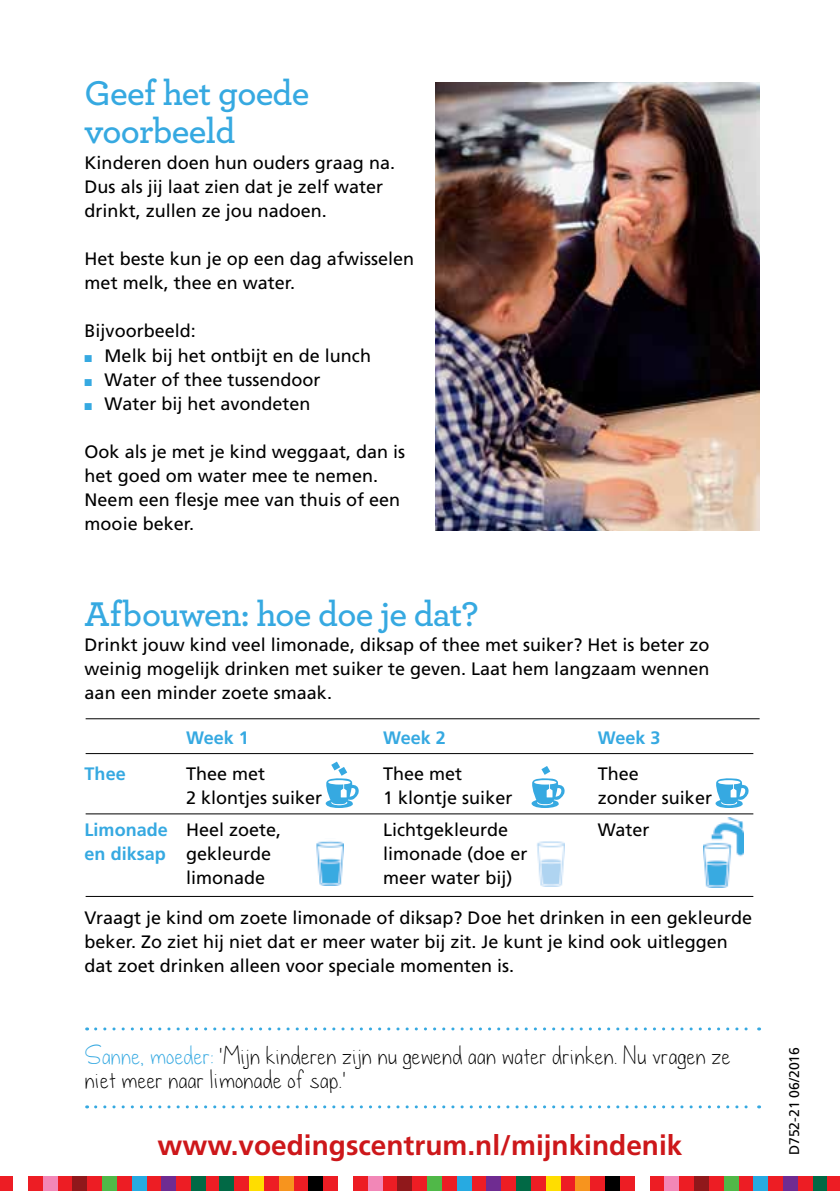
<style>
.page{position:relative;width:840px;height:1191px;background:#fff}
.page>*{position:absolute;margin:0;border:0;box-sizing:border-box;transform-origin:0 0}
.t1{font:600 36px/38px "Archer";letter-spacing:-.02em;color:#36a9e1}
.t2{font:700 28px "Frutiger";color:#cd171a}
.t3{font:24px/24px "dandelioninthespring";letter-spacing:.05em;color:#000}
.t4{font:18px/24px "Frutiger";color:#000}
.t5{font:700 18px/24px "Frutiger";color:#36a9e1}
.t6{font:14px "Frutiger";color:#000}
.s1{color:#36a9e1}
</style>
<div class="page">
<svg style="left:218px;top:1176px;width:1px;height:15px"></svg>
<div style="left:219px;top:1176px;width:15px;height:15px;background:#016945"></div>
<div style="left:234px;top:1176px;width:15px;height:15px;background:#ed1d24"></div>
<div style="left:249px;top:1176px;width:15px;height:15px;background:#fd0"></div>
<div style="left:264px;top:1176px;width:15px;height:15px;background:#ed1d24"></div>
<div style="left:293px;top:1176px;width:15px;height:15px;background:#ed1d24"></div>
<div style="left:308px;top:1176px;width:15px;height:15px;background:#000"></div>
<div style="left:323px;top:1176px;width:15px;height:15px;background:#ed1d24"></div>
<div style="left:353px;top:1176px;width:14px;height:15px;background:#ed1d24"></div>
<div style="left:367px;top:1176px;width:15px;height:15px;background:#f287b7"></div>
<div style="left:382px;top:1176px;width:15px;height:15px;background:#ed1d24"></div>
<div style="left:397px;top:1176px;width:15px;height:15px;background:#90181b"></div>
<div style="left:412px;top:1176px;width:15px;height:15px;background:#ed1d24"></div>
<div style="left:427px;top:1176px;width:15px;height:15px;background:#50b848"></div>
<div style="left:442px;top:1176px;width:14px;height:15px;background:#ed1d24"></div>
<div style="left:456px;top:1176px;width:15px;height:15px;background:#27aae1"></div>
<div style="left:471px;top:1176px;width:15px;height:15px;background:#ed1d24"></div>
<div style="left:486px;top:1176px;width:15px;height:15px;background:#6f2c91"></div>
<div style="left:501px;top:1176px;width:15px;height:15px;background:#ed1d24"></div>
<div style="left:516px;top:1176px;width:14px;height:15px;background:#016945"></div>
<div style="left:530px;top:1176px;width:15px;height:15px;background:#ed1d24"></div>
<div style="left:545px;top:1176px;width:15px;height:15px;background:#fd0"></div>
<div style="left:560px;top:1176px;width:15px;height:15px;background:#ed1d24"></div>
<div style="left:575px;top:1176px;width:15px;height:15px;background:#f7941e"></div>
<div style="left:279px;top:1176px;width:14px;height:15px;background:#f7941e"></div>
<div style="left:590px;top:1176px;width:15px;height:15px;background:#ed1d24"></div>
<div style="left:605px;top:1176px;width:14px;height:15px;background:#000"></div>
<div style="left:619px;top:1176px;width:15px;height:15px;background:#ed1d24"></div>
<div style="left:649px;top:1176px;width:15px;height:15px;background:#ed1d24"></div>
<div style="left:664px;top:1176px;width:15px;height:15px;background:#f287b7"></div>
<div style="left:679px;top:1176px;width:14px;height:15px;background:#ed1d24"></div>
<div style="left:693px;top:1176px;width:15px;height:15px;background:#90181b"></div>
<div style="left:708px;top:1176px;width:15px;height:15px;background:#ed1d24"></div>
<div style="left:723px;top:1176px;width:15px;height:15px;background:#50b848"></div>
<div style="left:738px;top:1176px;width:15px;height:15px;background:#ed1d24"></div>
<div style="left:753px;top:1176px;width:15px;height:15px;background:#27aae1"></div>
<div style="left:768px;top:1176px;width:14px;height:15px;background:#ed1d24"></div>
<div style="left:782px;top:1176px;width:15px;height:15px;background:#6f2c91"></div>
<div style="left:797px;top:1176px;width:15px;height:15px;background:#ed1d24"></div>
<div style="left:812px;top:1176px;width:15px;height:15px;background:#016945"></div>
<div style="left:827px;top:1176px;width:12px;height:15px;background:#ed1d24"></div>
<div style="left:0;top:1176px;width:13px;height:15px;background:#ed1d24"></div>
<div style="left:28px;top:1176px;width:15px;height:15px;background:#ed1d24"></div>
<div style="left:43px;top:1176px;width:15px;height:15px;background:#f287b7"></div>
<div style="left:58px;top:1176px;width:14px;height:15px;background:#ed1d24"></div>
<div style="left:72px;top:1176px;width:15px;height:15px;background:#90181b"></div>
<div style="left:87px;top:1176px;width:15px;height:15px;background:#ed1d24"></div>
<div style="left:102px;top:1176px;width:15px;height:15px;background:#50b848"></div>
<div style="left:117px;top:1176px;width:15px;height:15px;background:#ed1d24"></div>
<div style="left:132px;top:1176px;width:14px;height:15px;background:#27aae1"></div>
<div style="left:146px;top:1176px;width:15px;height:15px;background:#ed1d24"></div>
<div style="left:161px;top:1176px;width:15px;height:15px;background:#6f2c91"></div>
<div style="left:176px;top:1176px;width:15px;height:15px;background:#ed1d24"></div>
<div style="left:191px;top:1176px;width:15px;height:15px;background:#016945"></div>
<div style="left:206px;top:1176px;width:12px;height:15px;background:#ed1d24"></div>
<img style="left:435px;top:82px;width:324px;height:448px">
<hr style="left:86px;top:718px;width:673px;height:1px;background:#000">
<hr style="left:86px;top:753px;width:667px;height:1px;background:#000">
<hr style="left:86px;top:813px;width:667px;height:1px;background:#000">
<hr style="left:86px;top:896px;width:667px;height:1px;background:#000">
<svg style="left:95px;top:1027px;width:664px;height:3px"></svg>
<svg style="left:95px;top:1105px;width:664px;height:3px"></svg>
<svg style="left:715px;top:778px;width:34px;height:30px"></svg>
<svg style="left:531px;top:766px;width:34px;height:42px"></svg>
<svg style="left:325px;top:761px;width:34px;height:47px"></svg>
<img style="left:316px;top:841px;width:27px;height:44px">
<img style="left:537px;top:841px;width:27px;height:45px">
<img style="left:703px;top:817px;width:39px;height:71px">
<h1 class="t1" style="left:85px;top:72px;width:226px">Geef het goede voorbeeld</h1>
<p class="t4" style="left:85px;top:151px;width:312px">Kinderen doen hun ouders graag na.<br>Dus als jij laat zien dat je zelf water drinkt, zullen ze jou nadoen.</p>
<p class="t4" style="left:85px;top:247px;width:331px">Het beste kun je op een dag afwisselen met melk, thee en water.</p>
<p class="t4" style="left:85px;top:319px;width:113px">Bijvoorbeeld:</p>
<p class="t4" style="left:85px;top:343px;width:288px"><span class="s1">■</span> Melk bij het ontbijt en de lunch</p>
<p class="t4" style="left:85px;top:367px;width:237px"><span class="s1">■</span> Water of thee tussendoor</p>
<p class="t4" style="left:85px;top:391px;width:227px"><span class="s1">■</span> Water bij het avondeten</p>
<p class="t4" style="left:85px;top:439px;width:322px">Ook als je met je kind weggaat, dan is het goed om water mee te nemen.<br>Neem een flesje mee van thuis of een mooie beker.</p>
<h1 class="t1" style="left:85px;top:593px;width:395px">Afbouwen: hoe doe je dat?</h1>
<p class="t4" style="left:85px;top:632px;width:626px;text-align:justify">Drinkt jouw kind veel limonade, diksap of thee met suiker? Het is beter zo weinig mogelijk drinken met suiker te geven. Laat hem langzaam wennen aan een minder zoete smaak.</p>
<p class="t5" style="left:186px;top:725px;width:64px">Week 1</p>
<p class="t4" style="left:186px;top:761px;width:138px">Thee met<br>2 klontjes suiker</p>
<p class="t4" style="left:186px;top:818px;width:97px">Heel zoete, gekleurde limonade</p>
<p class="t5" style="left:597px;top:725px;width:64px">Week 3</p>
<p class="t4" style="left:597px;top:761px;width:116px">Thee<br>zonder suiker</p>
<p class="t4" style="left:597px;top:818px;width:53px">Water</p>
<p class="t5" style="left:383px;top:725px;width:64px">Week 2</p>
<p class="t4" style="left:383px;top:761px;width:131px">Thee met<br>1 klontje suiker</p>
<p class="t4" style="left:383px;top:818px;width:146px">Lichtgekleurde limonade (doe er meer water bij)</p>
<p class="t5" style="left:85px;top:761px;width:43px">Thee</p>
<p class="t5" style="left:85px;top:818px;width:85px">Limonade en diksap</p>
<p class="t4" style="left:85px;top:905px;width:668px">Vraagt je kind om zoete limonade of diksap? Doe het drinken in een gekleurde beker. Zo ziet hij niet dat er meer water bij zit. Je kunt je kind ook uitleggen dat zoet drinken alleen voor speciale momenten is.</p>
<h3 class="t3" style="left:86px;top:1043px;width:645px"><span class="s1">Sanne, moeder:</span> 'Mijn kinderen zijn nu gewend aan water drinken. Nu vragen ze niet meer naar limonade of sap.'</h3>
<h2 class="t2" style="left:157px;top:1128px;width:526px">www.voedingscentrum.nl/mijnkindenik</h2>
<p class="t6" style="left:785px;top:1155px;width:110px;rotate:-90deg">D752-21 06/2016</p>
</div>
